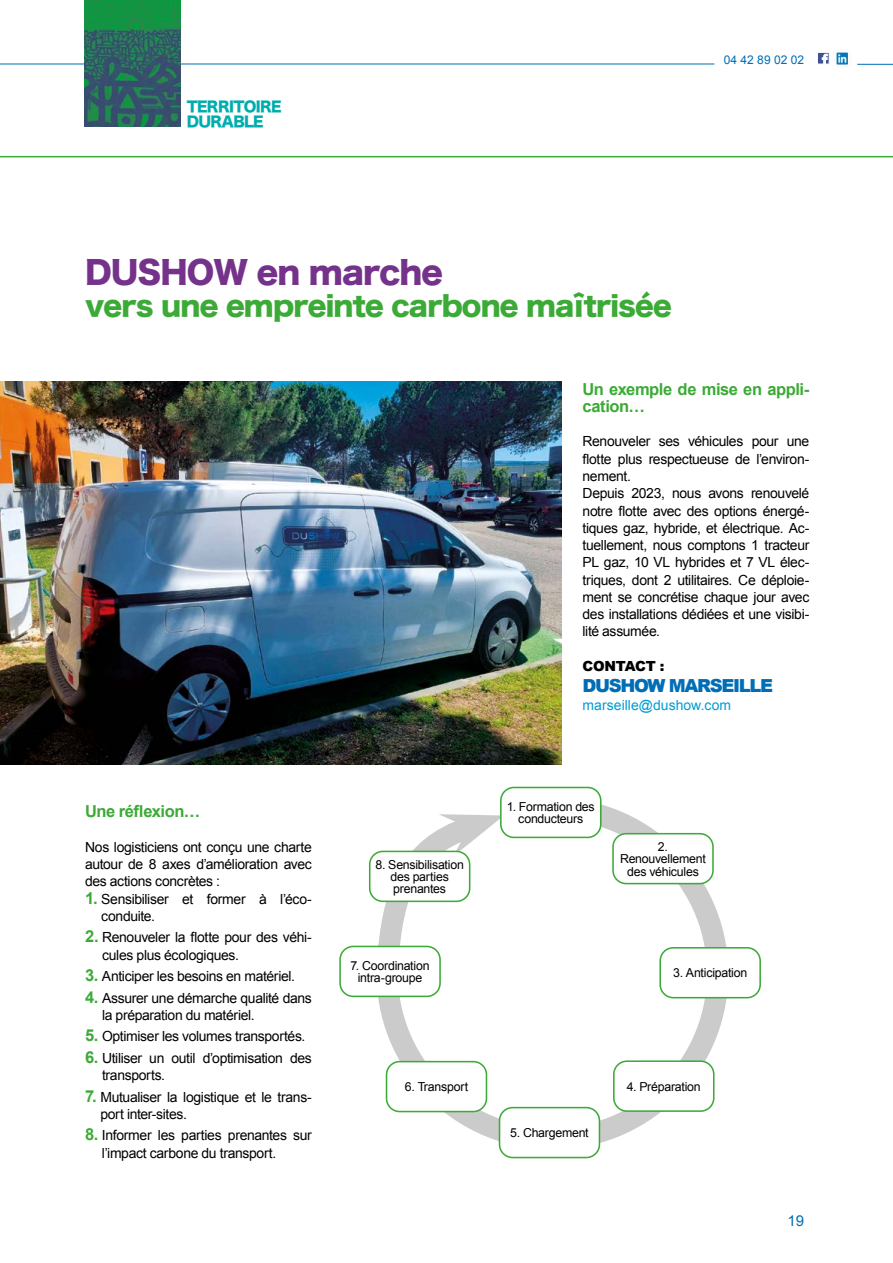
<style>
.page{position:relative;width:893px;height:1263px;background:#fff}
.page>*{position:absolute;margin:0;border:0;box-sizing:border-box;transform-origin:0 0}
.t1{font:31.2px "Hira Kaku Std W8";letter-spacing:-.03em;color:#75328a}
.t2{font:27.3px "Hira Kaku Std W8";letter-spacing:-.03em;color:#3caa36}
.t3{font:900 18px "Arial";letter-spacing:-.075em;color:#006eb7}
.t4{font:700 16.5px/17.2px "Arial";letter-spacing:-.025em;color:#3caa36}
.t5{font:15px "Arial";color:#006eb7}
.t6{font:14.4px/14.4px "Hira Kaku Std W8";letter-spacing:-.05em;color:#00adae}
.t7{font:13.95px/17.2px "Arial";letter-spacing:-.025em;color:#000}
.t8{font:13.95px "Arial";letter-spacing:.005em;color:#009cd3}
.t9{font:900 13.95px "Arial";letter-spacing:-.02em;color:#000}
.t10{font:12.3px/12.3px "Arial";letter-spacing:-.02em;color:#000;text-align:center}
.t11{font:12px "Arial";color:#006eb7}
.s1{font-weight:700;font-size:16.5px;color:#3caa36}
</style>
<div class="page">
<div style="left:817px;top:52px;width:12px;height:12px;background:#3e5293"></div>
<div style="left:817px;top:52px;width:12px;height:12px;border:1px solid #fff"></div>
<svg style="left:822px;top:54px;width:6px;height:10px"></svg>
<hr style="left:0;top:64px;width:714px;height:1px;background:#006eb7">
<hr style="left:857px;top:64px;width:36px;height:1px;background:#006eb7">
<img style="left:836px;top:52px;width:12px;height:13px">
<hr style="left:0;top:156px;width:893px;height:1px;background:#3caa36">
<img style="left:85px;top:0;width:96px;height:126px">
<svg style="left:358px;top:786px;width:389px;height:373px"></svg>
<svg style="left:439px;top:814px;width:65px;height:42px"></svg>
<div style="left:370px;top:851px;width:100px;height:50px;background:#fff;border-radius:13px"></div>
<div style="left:369px;top:851px;width:101px;height:51px;border:2px solid #3caa36;border-radius:13px"></div>
<div style="left:340px;top:946px;width:100px;height:50px;background:#fff;border-radius:13px"></div>
<div style="left:339px;top:946px;width:102px;height:51px;border:2px solid #3caa36;border-radius:13px"></div>
<div style="left:386px;top:1062px;width:100px;height:49px;background:#fff;border-radius:13px"></div>
<div style="left:386px;top:1061px;width:101px;height:51px;border:2px solid #3caa36;border-radius:13px"></div>
<div style="left:499px;top:1107px;width:100px;height:50px;background:#fff;border-radius:13px"></div>
<div style="left:499px;top:1107px;width:101px;height:51px;border:2px solid #3caa36;border-radius:13px"></div>
<div style="left:614px;top:1061px;width:100px;height:50px;background:#fff;border-radius:13px"></div>
<div style="left:613px;top:1060px;width:101px;height:52px;border:2px solid #3caa36;border-radius:13px"></div>
<div style="left:501px;top:787px;width:100px;height:50px;background:#fff;border-radius:13px"></div>
<div style="left:500px;top:787px;width:101px;height:51px;border:2px solid #3caa36;border-radius:13px"></div>
<div style="left:613px;top:834px;width:100px;height:49px;background:#fff;border-radius:13px"></div>
<div style="left:612px;top:833px;width:102px;height:51px;border:2px solid #3caa36;border-radius:13px"></div>
<div style="left:660px;top:948px;width:100px;height:50px;background:#fff;border-radius:13px"></div>
<div style="left:659px;top:947px;width:102px;height:51px;border:2px solid #3caa36;border-radius:13px"></div>
<img style="left:0;top:381px;width:561px;height:383px">
<p class="t6" style="left:187px;top:100px;width:96px">TERRITOIRE<br>DURABLE</p>
<h1 class="t1" style="left:85px;top:255px;width:360px">DUSHOW en marche</h1>
<h2 class="t2" style="left:85px;top:290px;width:588px">vers une empreinte carbone maîtrisée</h2>
<p class="t11" style="left:724px;top:52px;width:82px">04 42 89 02 02</p>
<p class="t4" style="left:85px;top:803px;width:117px">Une réflexion…</p>
<p class="t7" style="left:85px;top:838px;width:228px;text-align:justify">Nos logisticiens ont conçu une charte autour de 8 axes d’amélioration avec des actions concrètes :</p>
<p class="t7" style="left:101px;top:890px;width:212px;text-indent:-16px"><span class="s1">1.</span> Sensibiliser et former à l’éco&shy;conduite.</p>
<p class="t7" style="left:102px;top:929px;width:211px;text-indent:-17px"><span class="s1">2.</span> Renouveler la flotte pour des véhi&shy;cules plus écologiques.</p>
<p class="t7" style="left:85px;top:968px;width:212px"><span class="s1">3.</span> Anticiper les besoins en matériel.</p>
<p class="t7" style="left:102px;top:989px;width:211px;text-indent:-17px"><span class="s1">4.</span> Assurer une démarche qualité dans la préparation du matériel.</p>
<p class="t7" style="left:85px;top:1028px;width:222px"><span class="s1">5.</span> Optimiser les volumes transportés.</p>
<p class="t7" style="left:102px;top:1049px;width:211px;text-indent:-17px"><span class="s1">6.</span> Utiliser un outil d’optimisation des transports.</p>
<p class="t7" style="left:100px;top:1088px;width:213px;text-indent:-15px"><span class="s1">7.</span> Mutualiser la logistique et le trans&shy;port inter-sites.</p>
<p class="t7" style="left:102px;top:1127px;width:211px;text-indent:-17px"><span class="s1">8.</span> Informer les parties prenantes sur l’impact carbone du transport.</p>
<p class="t10" style="left:375px;top:858px;width:90px">8. Sensibilisation des parties prenantes</p>
<p class="t10" style="left:351px;top:959px;width:81px">7. Coordination intra-groupe</p>
<p class="t10" style="left:405px;top:1081px;width:65px">6. Transport</p>
<p class="t4" style="left:583px;top:381px;width:228px">Un exemple de mise en appli&shy;cation…</p>
<p class="t7" style="left:583px;top:433px;width:228px">Renouveler ses véhicules pour une flotte plus respectueuse de l’environ&shy;nement.<br>Depuis 2023, nous avons renouvelé notre flotte avec des options énergé&shy;tiques gaz, hybride, et électrique. Ac&shy;tuellement, nous comptons 1 tracteur PL gaz, 10 VL hybrides et 7 VL élec&shy;triques, dont 2 utilitaires. Ce déploie&shy;ment se concrétise chaque jour avec des installations dédiées et une visibi&shy;lité assumée.</p>
<p class="t9" style="left:583px;top:656px;width:83px">CONTACT :</p>
<p class="t3" style="left:583px;top:673px;width:192px">DUSHOW MARSEILLE</p>
<p class="t8" style="left:583px;top:696px;width:150px">marseille@dushow.com</p>
<p class="t10" style="left:507px;top:800px;width:90px">1. Formation des conducteurs</p>
<p class="t10" style="left:620px;top:840px;width:87px">2.<br>Renouvellement des véhicules</p>
<p class="t10" style="left:673px;top:967px;width:76px">3. Anticipation</p>
<p class="t10" style="left:510px;top:1127px;width:80px">5. Chargement</p>
<p class="t10" style="left:627px;top:1080px;width:76px">4. Préparation</p>
<p class="t5" style="left:787px;top:1211px;width:18px">19</p>
</div>
